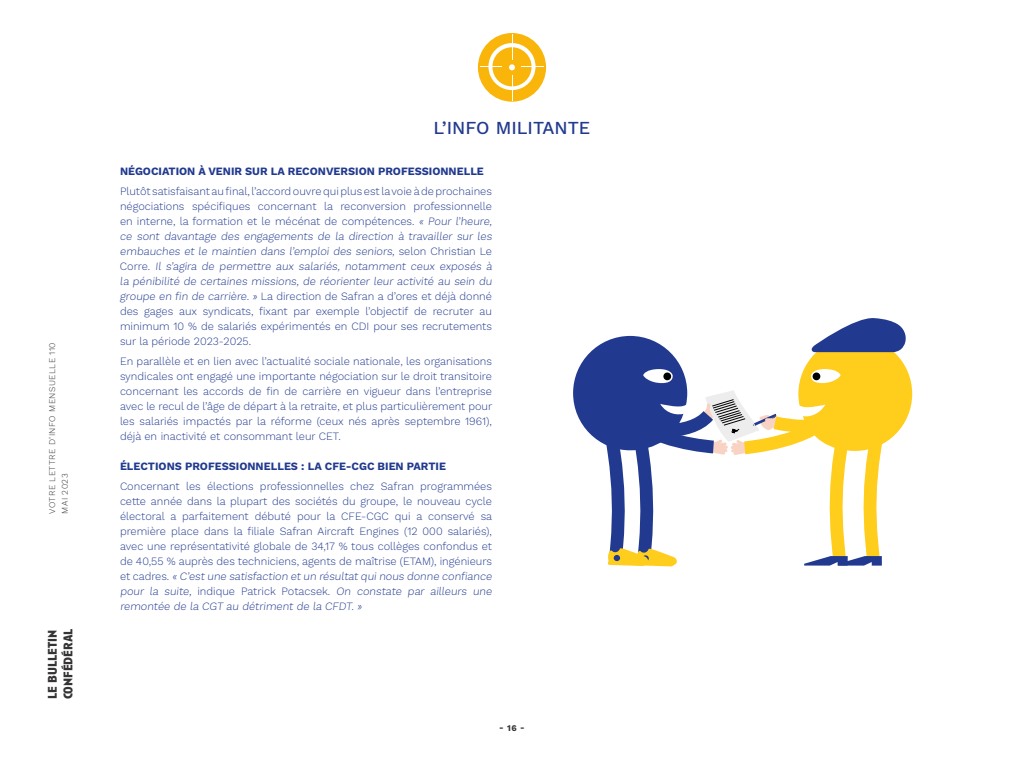
<style>
.page{position:relative;width:1024px;height:768px;background:#fff}
.page>*{position:absolute;margin:0;border:0;box-sizing:border-box;transform-origin:0 0}
.t1{font:500 18px "Work Sans";color:#213a8f}
.t2{font:700 13px/15.6px "Anisette Pro";color:#353333}
.t3{font:300 11px/15px "Work Sans";color:#213a8f}
.t4{font:700 11px "Work Sans";color:#213a8f}
.t5{font:300 8.6px/12.7px "Work Sans";letter-spacing:.05em;color:#353333}
.t6{font:700 8.6px "Work Sans";color:#353333}
</style>
<div class="page">
<svg style="left:478px;top:33px;width:68px;height:69px"></svg>
<svg style="left:480px;top:34px;width:64px;height:66px"></svg>
<svg style="left:573px;top:318px;width:339px;height:249px"></svg>
<p class="t5" style="left:46px;top:514px;width:173px;rotate:-90deg">VOTRE LETTRE D’INFO MENSUELLE 110<br>MAI 2023</p>
<p class="t2" style="left:44px;top:699px;width:72px;rotate:-90deg">le bulletin confédéral</p>
<h1 class="t1" style="left:434px;top:117px;width:158px">L’INFO MILITANTE</h1>
<p class="t4" style="left:120px;top:165px;width:365px">NÉGOCIATION À VENIR SUR LA RECONVERSION PROFESSIONNELLE</p>
<p class="t3" style="left:120px;top:184px;width:375px">Plutôt satisfaisant au final, l’accord ouvre qui plus est la voie à de prochaines négociations spécifiques concernant la reconversion professionnelle en interne, la formation et le mécénat de compétences. « Pour l’heure, ce sont davantage des engagements de la direction à travailler sur les embauches et le maintien dans l’emploi des seniors, s e lo n C h ri sti a n Le Co r re. Il s’agira de permettre aux salariés, notamment ceux exposés à la pénibilité de certaines missions, de réorienter leur activité au sein du groupe en fin de carrière. » La direction de Safran a d’ores et déjà donné des gages aux syndicats, fixant par exemple l’objectif de recruter au minimum 10 % de salariés expérimentés en CDI pour ses recrutements sur la période 2023-2025.</p>
<p class="t3" style="left:120px;top:354px;width:374px;text-align:justify">En parallèle et en lien avec l’actualité sociale nationale, les organisations syndicales ont engagé une importante négociation sur le droit transitoire concernant les accords de fin de carrière en vigueur dans l’entreprise avec le recul de l’âge de départ à la retraite, et plus particulièrement pour les salariés impactés par la réforme (ceux nés après septembre 1961), déjà en inactivité et consommant leur CET.</p>
<p class="t4" style="left:120px;top:460px;width:328px">ÉLECTIONS PROFESSIONNELLES : LA CFE-CGC BIEN PARTIE</p>
<p class="t3" style="left:120px;top:479px;width:375px">Concernant les élections professionnelles chez Safran programmées cette année dans la plupart des sociétés du groupe, le nouveau cycle électoral a parfaitement débuté pour la CFE-CGC qui a conservé sa première place dans la filiale Safran Aircraft Engines (12 000 salariés), avec une représentativité globale de 34,17 % tous collèges confondus et de 40,55 % auprès des techniciens, agents de maîtrise (ETAM), ingénieurs et c ad re s . « C’est une satisfaction et un résultat qui nous donne confiance pour la suite, i n d i q u e Patri c k Potacs e k. On constate par ailleurs une remontée de la CGT au détriment de la CFDT. »</p>
<p class="t6" style="left:499px;top:723px;width:27px">- 16 -</p>
</div>
